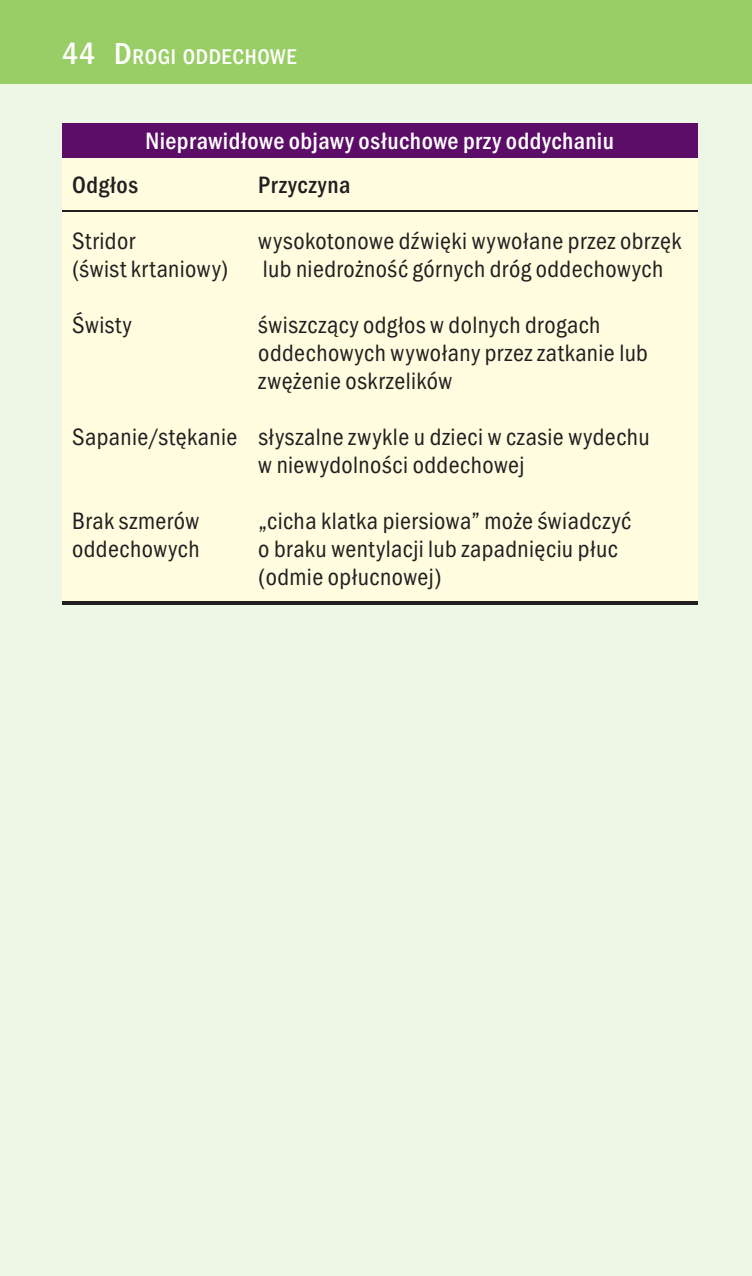
<style>
.page{position:relative;width:752px;height:1276px;background:#fff}
.page>*{position:absolute;margin:0;border:0;box-sizing:border-box;transform-origin:0 0}
.t1{font:condensed 24.5px/28px "Franklin Got Itc TEE";letter-spacing:.02em;color:#231f20}
.t2{font:500 condensed 24.5px "Franklin Got Itc TEE";letter-spacing:.02em;color:#fff}
.t3{font:500 condensed 24.5px "Franklin Got Itc TEE";letter-spacing:.03em;color:#231f20}
.t4{font:500 condensed 22.05px "Franklin Got Itc TEE";letter-spacing:.025em;color:#fff}
.s1{font-size:31.5px}
</style>
<div class="page">
<div style="left:0;top:4px;width:751px;height:1271px;background:#eef6e5"></div>
<div style="left:0;top:0;width:751px;height:84px;background:#99cd65"></div>
<div style="left:62px;top:123px;width:635px;height:35px;background:#5c0d67"></div>
<div style="left:62px;top:158px;width:635px;height:445px;background:#fffce0"></div>
<hr style="left:62px;top:210px;width:635px;height:2px;background:#231f20">
<hr style="left:62px;top:601px;width:635px;height:3px;background:#231f20">
<p class="t4" style="left:62px;top:49px;width:236px"><span class="s1">44 D</span>ROGI ODDECHOWE</p>
<p class="t2" style="left:145px;top:132px;width:470px">Nieprawid³owe objawy os³uchowe przy oddychaniu</p>
<p class="t3" style="left:72px;top:176px;width:67px">Odg³os</p>
<p class="t3" style="left:258px;top:176px;width:94px">Przyczyna</p>
<p class="t1" style="left:72px;top:227px;width:64px">Stridor</p>
<p class="t1" style="left:258px;top:227px;width:424px">wysokotonowe dŸwiêki wywo³ane przez obrzêk</p>
<p class="t1" style="left:72px;top:255px;width:158px">(œwist krtaniowy)</p>
<p class="t1" style="left:263px;top:255px;width:402px">lub niedro¿noœæ górnych dróg oddechowych</p>
<p class="t1" style="left:72px;top:311px;width:61px">Œwisty</p>
<p class="t1" style="left:258px;top:311px;width:391px">œwiszcz¹cy odg³os w dolnych drogach oddechowych wywo³any przez zatkanie lub zwê¿enie oskrzelików</p>
<p class="t1" style="left:258px;top:423px;width:393px;text-indent:-186px">Sapanie/stêkanie s³yszalne zwykle u dzieci w czasie wydechu w niewydolnoœci oddechowej</p>
<p class="t1" style="left:72px;top:507px;width:129px">Brak szmerów</p>
<p class="t1" style="left:258px;top:507px;width:374px">„cicha klatka piersiowa” mo¿e œwiadczyæ</p>
<p class="t1" style="left:72px;top:535px;width:129px">oddechowych</p>
<p class="t1" style="left:258px;top:535px;width:361px">o braku wentylacji lub zapadniêciu p³uc (odmie op³ucnowej)</p>
</div>
